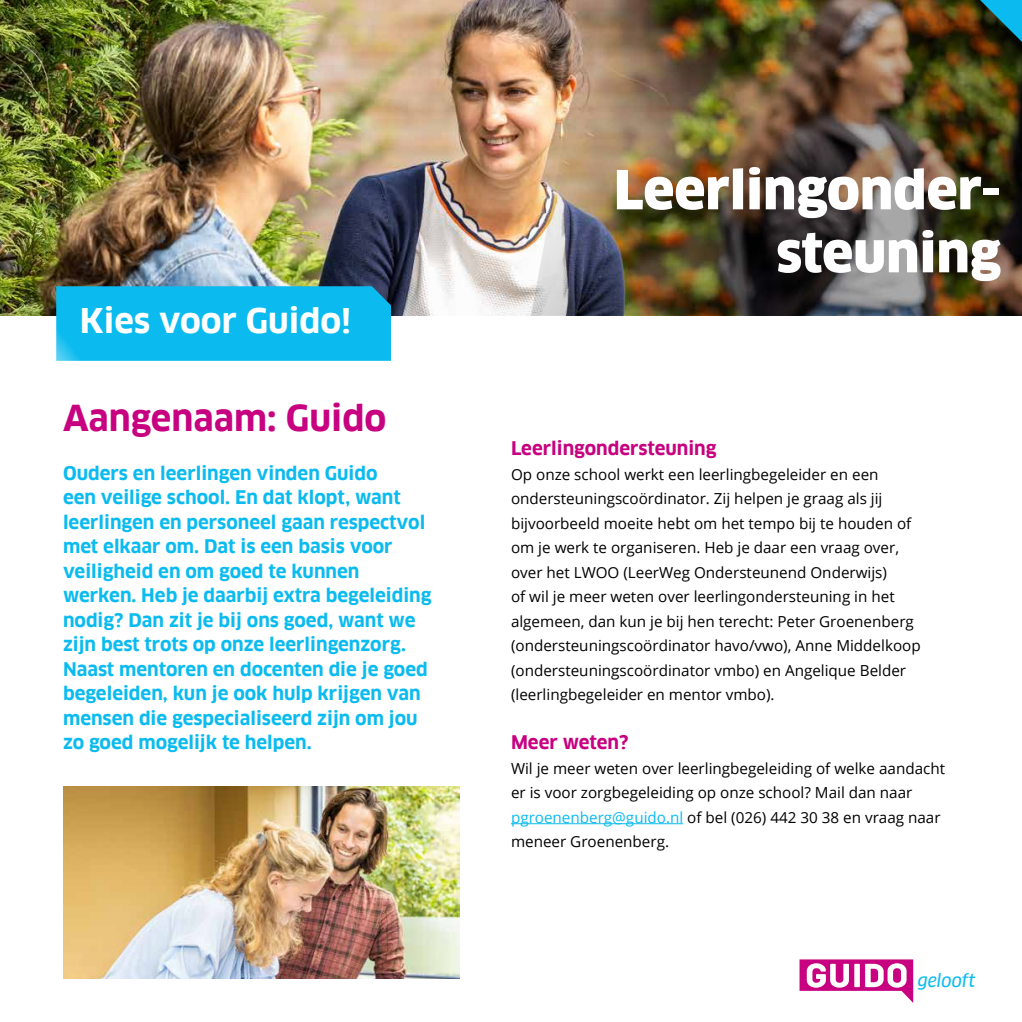
<style>
.page{position:relative;width:1022px;height:1022px;background:#fff}
.page>*{position:absolute;margin:0;border:0;box-sizing:border-box;transform-origin:0 0}
.t1{font:900 52.5px/63px "Clan Offc";color:#fff;text-align:right}
.t2{font:700 35px "Clan Offc";color:#c7017f}
.t3{font:700 33.25px "Clan Offc";color:#fff}
.t4{font:700 18.38px/24.5px "Clan Offc";color:#0bbbef}
.t5{font:700 18.38px "Clan Offc";color:#c7017f}
.t6{font:italic 17.5px "Clan Offc News";color:#0bbbef}
.t7{font:15.22px/24.5px "Open Sans";color:#000}
.s1{color:#0bbbef}
</style>
<div class="page">
<hr style="left:511px;top:823px;width:172px;height:1px;background:#0bbbef">
<img style="left:0;top:0;width:531px;height:316px">
<svg style="left:799px;top:959px;width:114px;height:44px"></svg>
<img style="left:531px;top:0;width:491px;height:316px">
<svg style="left:980px;top:0;width:42px;height:42px"></svg>
<div style="left:56px;top:286px;width:335px;height:75px;background:#0bbbef"></div>
<img style="left:63px;top:786px;width:397px;height:193px">
<h3 class="t3" style="left:80px;top:302px;width:273px">Kies voor Guido!</h3>
<h2 class="t2" style="left:63px;top:398px;width:325px">Aangenaam: Guido</h2>
<p class="t4" style="left:63px;top:461px;width:370px">Ouders en leerlingen vinden Guido<br>een veilige school. En dat klopt, want leerlingen en personeel gaan respectvol met elkaar om. Dat is een basis voor veiligheid en om goed te kunnen werken. Heb je daarbij extra begeleiding nodig? Dan zit je bij ons goed, want we zijn best trots op onze leerlingenzorg.<br>Naast mentoren en docenten die je goed begeleiden, kun je ook hulp krijgen van mensen die gespecialiseerd zijn om jou zo goed mogelijk te helpen.</p>
<h1 class="t1" style="left:614px;top:159px;width:389px">Leerlingonder&shy;steuning</h1>
<p class="t5" style="left:511px;top:438px;width:207px">Leerlingondersteuning</p>
<p class="t7" style="left:511px;top:461px;width:411px">Op onze school werkt een leerlingbegeleider en een ondersteuningscoördinator. Zij helpen je graag als jij bijvoorbeeld moeite hebt om het tempo bij te houden of om je werk te organiseren. Heb je daar een vraag over, over het LWOO (LeerWeg Ondersteunend Onderwijs)<br>of wil je meer weten over leerlingondersteuning in het algemeen, dan kun je bij hen terecht: Peter Groenenberg (ondersteuningscoördinator havo/vwo), Anne Middelkoop (ondersteuningscoördinator vmbo) en Angelique Belder (leerlingbegeleider en mentor vmbo).</p>
<p class="t5" style="left:511px;top:732px;width:119px">Meer weten?</p>
<p class="t7" style="left:511px;top:755px;width:436px">Wil je meer weten over leerlingbegeleiding of welke aandacht er is voor zorgbegeleiding op onze school? Mail dan naar <span class="s1">pgroenenberg@guido.nl</span> of bel (026) 442 30 38 en vraag naar meneer Groenenberg.</p>
<p class="t6" style="left:917px;top:971px;width:60px">gelooft</p>
</div>
